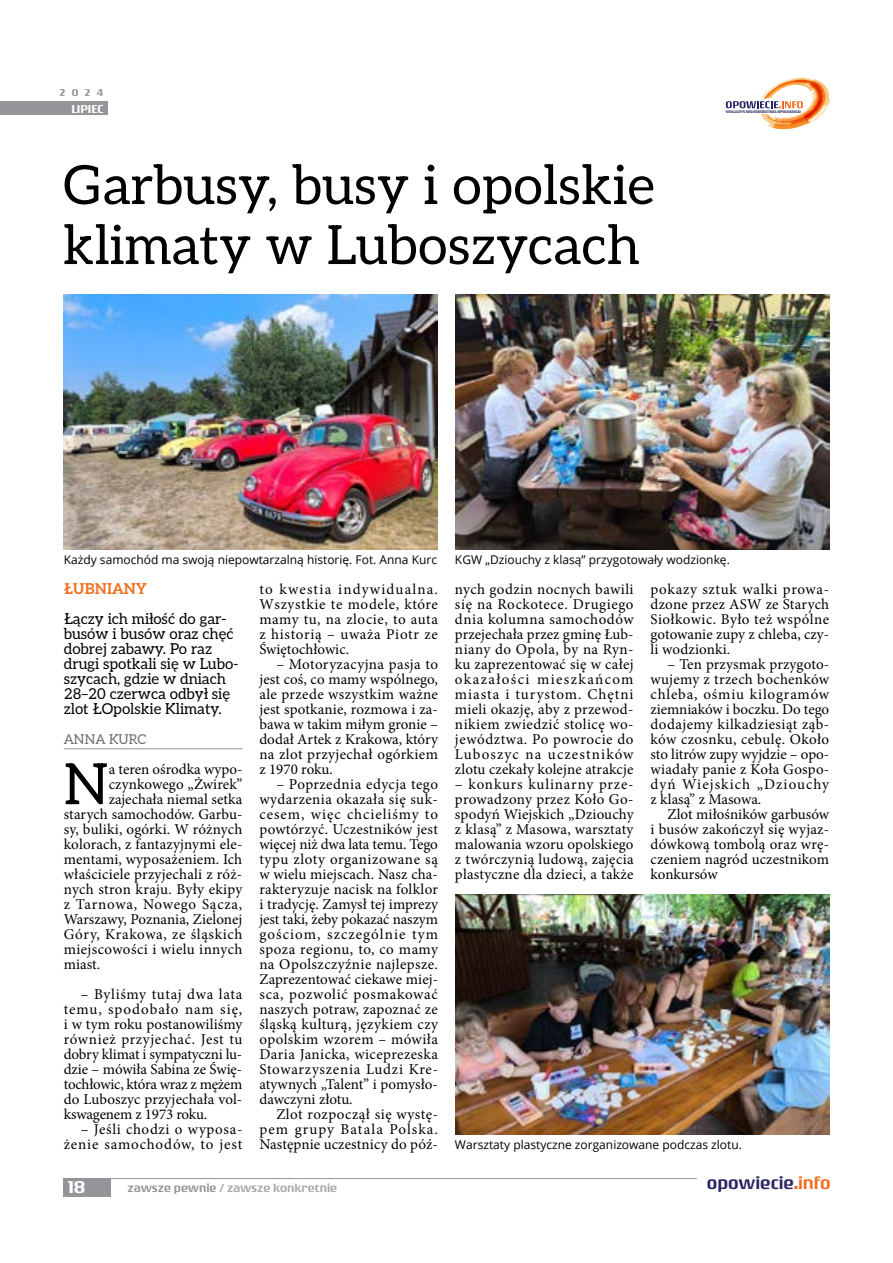
<style>
.page{position:relative;width:893px;height:1263px;background:#fff}
.page>*{position:absolute;margin:0;border:0;box-sizing:border-box;transform-origin:0 0}
.t1{font:56.85px "Aleo";color:#000}
.t2{font:54px/60px "Aleo";color:#000}
.t3{font:500 18px "Rogue Sans Ext";color:#282562}
.t4{font:500 18px "Rogue Sans Ext";color:#fff}
.t5{font:15px/15px "Minion Pro";letter-spacing:.015em;color:#000;text-align:justify}
.t6{font:15px/15px "Aleo";color:#000}
.t7{font:15px/15px "Minion Pro";letter-spacing:.05em;color:#000;text-align:right}
.t8{font:15px "Minion Pro";letter-spacing:.045em;color:#000}
.t9{font:700 15px "Aleo";color:#f36f20}
.t10{font:13.5px "Aleo";color:#6d6e71}
.t11{font:12px "Open Sans";color:#000}
.t12{font:500 12px "Rogue Sans Ext";color:#a7a9ac}
.t13{font:500 12px "Rogue Sans Ext";color:#fff}
.t14{font:500 10.5px "Rogue Sans Ext";color:#939598}
.t15{font:500 4.05px "Rogue Sans Ext";color:#282562;scale:1.04 1}
.s1{color:#939598}
.s2{color:#f36f20}
</style>
<div class="page">
<div style="left:63px;top:1178px;width:48px;height:18px;background:#939598"></div>
<hr style="left:63px;top:1178px;width:634px;height:1px;background:#939598">
<div style="left:0;top:101px;width:108px;height:14px;background:#939598"></div>
<svg style="left:726px;top:77px;width:105px;height:52px"></svg>
<hr style="left:64px;top:748px;width:178px;height:1px;background:#939598">
<img style="left:64px;top:294px;width:374px;height:255px">
<img style="left:455px;top:294px;width:374px;height:255px">
<img style="left:455px;top:894px;width:374px;height:240px">
<p class="t14" style="left:60px;top:87px;width:45px">2024</p>
<p class="t13" style="left:72px;top:101px;width:34px">LIPIEC</p>
<h2 class="t2" style="left:63px;top:152px;width:594px">Garbusy, busy i opolskie klimaty w Luboszycach</h2>
<p class="t15" style="left:726px;top:109px;width:74px">MAGAZYN WOJEWÓDZTWA OPOLSKIEGO</p>
<p class="t11" style="left:64px;top:551px;width:375px">Każdy samochód ma swoją niepowtarzalną historię. Fot. Anna Kurc</p>
<p class="t11" style="left:455px;top:551px;width:276px">KGW „Dziouchy z klasą” przygotowały wodzionkę.</p>
<p class="t9" style="left:64px;top:577px;width:85px">ŁUBNIANY</p>
<p class="t6" style="left:64px;top:610px;width:176px">Łączy ich miłość do gar&shy;busów i busów oraz chęć dobrej zabawy. Po raz drugi spotkali się w Lubo&shy;szycach, gdzie w dniach<br>28–20 czerwca odbył się zlot ŁOpolskie Klimaty.</p>
<p class="t10" style="left:64px;top:729px;width:84px">ANNA KURC</p>
<h1 class="t1" style="left:64px;top:739px;width:47px">N</h1>
<p class="t5" style="left:109px;top:762px;width:135px">a teren ośrodka wypo-</p>
<p class="t5" style="left:109px;top:777px;width:135px">czynkowego „Żwirek”</p>
<p class="t5" style="left:109px;top:792px;width:135px">zajechała niemal setka</p>
<p class="t5" style="left:64px;top:807px;width:180px">starych samochodów. Garbu-</p>
<p class="t5" style="left:64px;top:822px;width:180px">sy, buliki, ogórki. W różnych</p>
<p class="t5" style="left:64px;top:837px;width:180px">kolorach, z fantazyjnymi ele-</p>
<p class="t5" style="left:64px;top:852px;width:180px">mentami, wyposażeniem. Ich</p>
<p class="t5" style="left:64px;top:867px;width:180px">właściciele przyjechali z róż-</p>
<p class="t5" style="left:64px;top:882px;width:180px">nych stron kraju. Były ekipy</p>
<p class="t7" style="left:64px;top:897px;width:180px">z Tarnowa, Nowego Sącza,</p>
<p class="t5" style="left:64px;top:912px;width:180px">Warszawy, Poznania, Zielonej</p>
<p class="t8" style="left:64px;top:924px;width:180px">Góry, Krakowa, ze śląskich</p>
<p class="t5" style="left:64px;top:942px;width:180px">miejscowości i wielu innych</p>
<p class="t5" style="left:64px;top:957px;width:38px">miast.</p>
<p class="t5" style="left:64px;top:987px;width:180px;text-indent:17px">– Byliśmy tutaj dwa lata temu, spodobało nam się, i w tym roku postanowiliśmy również przyjechać. Jest tu dobry klimat i sympatyczni lu&shy;dzie – mówiła Sabina ze Świę&shy;tochłowic, która wraz z mężem do Luboszyc przyjechała vol&shy;kswagenem z 1973 roku.</p>
<p class="t7" style="left:64px;top:1122px;width:180px">– Jeśli chodzi o wyposa&shy;żenie samochodów, to jest</p>
<p class="t5" style="left:259px;top:582px;width:180px">to kwestia indywidualna.<br>Wszystkie te modele, które mamy tu, na zlocie, to auta z historią – uważa Piotr ze Świętochłowic.</p>
<p class="t5" style="left:259px;top:657px;width:180px;text-indent:17px">– Motoryzacyjna pasja to jest coś, co mamy wspólnego, ale przede wszystkim ważne jest spotkanie, rozmowa i za&shy;bawa w takim miłym gronie – dodał Artek z Krakowa, który na zlot przyjechał ogórkiem z 1970 roku.</p>
<p class="t5" style="left:259px;top:777px;width:180px;text-indent:17px">– Poprzednia edycja tego wydarzenia okazała się suk&shy;cesem, więc chcieliśmy to powtórzyć. Uczestników jest więcej niż dwa lata temu. Tego typu zloty organizowane są w wielu miejscach. Nasz cha&shy;rakteryzuje nacisk na folklor i tradycję. Zamysł tej imprezy jest taki, żeby pokazać naszym gościom, szczególnie tym spoza regionu, to, co mamy na Opolszczyźnie najlepsze.<br>Zaprezentować ciekawe miej&shy;sca, pozwolić posmakować naszych potraw, zapoznać ze śląską kulturą, językiem czy opolskim wzorem – mówiła Daria Janicka, wiceprezeska Stowarzyszenia Ludzi Kre&shy;atywnych „Talent” i pomysło&shy;dawczyni złotu.</p>
<p class="t5" style="left:259px;top:1107px;width:180px;text-indent:17px">Zlot rozpoczął się wystę&shy;pem grupy Batala Polska.<br>Następnie uczestnicy do póź-</p>
<p class="t5" style="left:455px;top:582px;width:180px">nych godzin nocnych bawili się na Rockotece. Drugiego dnia kolumna samochodów przejechała przez gminę Łub&shy;niany do Opola, by na Ryn&shy;ku zaprezentować się w całej okazałości mieszkańcom miasta i turystom. Chętni mieli okazję, aby z przewod&shy;nikiem zwiedzić stolicę wo&shy;jewództwa. Po powrocie do Luboszyc na uczestników zlotu czekały kolejne atrakcje</p>
<p class="t5" style="left:455px;top:777px;width:180px">– konkurs kulinarny prze&shy;prowadzony przez Koło Go&shy;spodyń Wiejskich „Dziouchy z klasą” z Masowa, warsztaty malowania wzoru opolskiego z twórczynią ludową, zajęcia plastyczne dla dzieci, a także</p>
<p class="t5" style="left:651px;top:582px;width:180px">pokazy sztuk walki prowa&shy;dzone przez ASW ze Starych Siołkowic. Było też wspólne gotowanie zupy z chleba, czy&shy;li wodzionki.</p>
<p class="t5" style="left:651px;top:657px;width:180px;text-indent:17px">– Ten przysmak przygoto&shy;wujemy z trzech bochenków chleba, ośmiu kilogramów ziemniaków i boczku. Do tego dodajemy kilkadziesiąt ząb&shy;ków czosnku, cebulę. Około sto litrów zupy wyjdzie – opo&shy;wiadały panie z Koła Gospo&shy;dyń Wiejskich „Dziouchy z klasą” z Masowa.</p>
<p class="t5" style="left:651px;top:807px;width:180px;text-indent:17px">Zlot miłośników garbusów i busów zakończył się wyjaz&shy;dówkową tombolą oraz wrę&shy;czeniem nagród uczestnikom konkursów</p>
<p class="t11" style="left:455px;top:1136px;width:288px">Warsztaty plastyczne zorganizowane podczas zlotu.</p>
<p class="t4" style="left:67px;top:1176px;width:20px">18</p>
<p class="t12" style="left:128px;top:1181px;width:211px"><span class="s1">zawsze pewnie</span> / zawsze konkretnie</p>
<p class="t3" style="left:707px;top:1172px;width:125px">opowiecie<span class="s2">.info</span></p>
</div>
